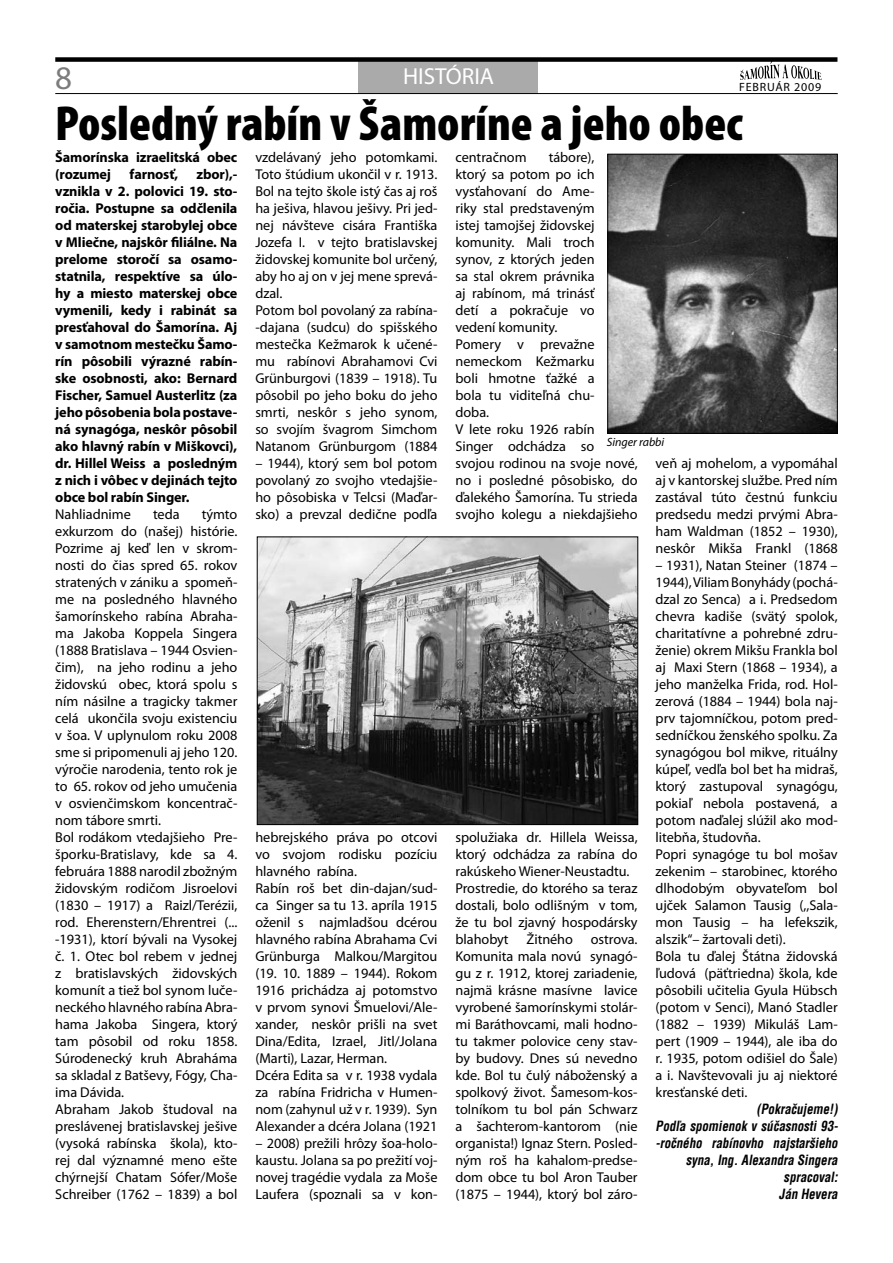
<style>
.page{position:relative;width:893px;height:1263px;background:#fff}
.page>*{position:absolute;margin:0;border:0;box-sizing:border-box;transform-origin:0 0}
.cím{font:900 condensed 49.5px "Myriad Pro";color:#000}
.t1{font:33px "Myriad Pro";color:#7c7c7c}
.szöveg{font:23.25px "Myriad Pro";letter-spacing:-.005em;color:#fff}
.szöveg-2{font:14.25px/17px "Myriad Pro";letter-spacing:-.005em;color:#000;text-align:justify}
.szöveg-3{font:700 14.25px/17px "Myriad Pro";letter-spacing:-.01em;color:#000}
.aláírás{font:italic 700 13.5px/17px "Switzerland Condensed";color:#000;text-align:right;scale:.95 1}
.t2{font:12px "Myriad Pro";letter-spacing:.07em;color:#000}
.képaláírás{font:italic 12px "Myriad Pro";letter-spacing:-.005em;color:#000}
</style>
<div class="page">
<svg style="left:740px;top:62px;width:82px;height:18px"></svg>
<div style="left:358px;top:61px;width:179px;height:33px;background:#aaa"></div>
<hr style="left:55px;top:93px;width:783px;height:1px;background:#000">
<div style="left:55px;top:57px;width:782px;height:5px;background:#000"></div>
<img style="left:609px;top:156px;width:227px;height:276px">
<div style="left:607px;top:154px;width:231px;height:280px;border:1px solid #000"></div>
<img style="left:259px;top:538px;width:377px;height:285px">
<div style="left:257px;top:536px;width:381px;height:289px;border:1px solid #000"></div>
<p class="t1" style="left:55px;top:59px;width:18px">8</p>
<p class="szöveg" style="left:403px;top:64px;width:92px">HISTÓRIA</p>
<p class="t2" style="left:739px;top:80px;width:84px">FEBRUÁR 2009</p>
<p class="cím" style="left:55px;top:96px;width:689px">Posledný rabín v Šamoríne a jeho obec</p>
<p class="szöveg-3" style="left:55px;top:148px;width:184px">Šamorínska izraelitská obec (rozumej</p>
<p class="szöveg-2" style="left:255px;top:149px;width:184px">vzdelávaný jeho potomkami.<br>Toto štúdium ukončil v r. 1913.<br>Bol na tejto škole istý čas aj roš ha ješiva, hlavou ješivy. Pri jed&shy;nej návšteve cisára Františka Jozefa I. v tejto bratislavskej židovskej komunite bol určený, aby ho aj on v jej mene sprevá&shy;dzal.</p>
<p class="szöveg-2" style="left:255px;top:302px;width:184px">Potom bol povolaný za rabína--dajana (sudcu) do spišského mestečka Kežmarok k učené&shy;mu rabínovi Abrahamovi Cvi Grünburgovi (1839 – 1918). Tu pôsobil po jeho boku do jeho smrti, neskôr s jeho synom, so svojím švagrom Simchom Natanom Grünburgom (1884</p>
<p class="szöveg-2" style="left:255px;top:455px;width:184px">– 1944), ktorý sem bol potom povolaný zo svojho vtedajšie&shy;ho pôsobiska v Telcsi (Maďar&shy;sko) a prevzal dedične podľa</p>
<p class="szöveg-2" style="left:455px;top:149px;width:141px;text-indent:93px">tábore), ktorý sa potom po ich vysťahovaní do Ame&shy;riky stal predstaveným istej tamojšej židovskej komunity. Mali troch synov, z ktorých jeden sa stal okrem právnika aj rabínom, má trinásť detí a pokračuje vo vedení komunity.</p>
<p class="szöveg-2" style="left:455px;top:336px;width:141px">Pomery v prevažne nemeckom Kežmarku boli hmotne ťažké a bola tu viditeľná chu&shy;doba.</p>
<p class="szöveg-2" style="left:455px;top:421px;width:184px;text-align:left">V lete roku 1926 rabín<br>Singer odchádza so<br>svojou rodinou na svoje nové, no i posledné pôsobisko, do ďalekého Šamorína. Tu strieda svojho kolegu a niekdajšieho</p>
<p class="szöveg-2" style="left:455px;top:149px;width:73px">centračnom</p>
<p class="szöveg-3" style="left:130px;top:165px;width:50px">farnosť,</p>
<p class="szöveg-3" style="left:55px;top:165px;width:184px;text-align:justify;text-indent:141px">zbor),- vznikla v 2. polovici 19. sto&shy;ročia. Postupne sa odčlenila od materskej starobylej obce v Mliečne, najskôr filiálne. Na prelome storočí sa osamo&shy;statnila, respektíve sa úlo&shy;hy a miesto materskej obce vymenili, kedy i rabinát sa presťahoval do Šamorína. Aj v samotnom mestečku Šamo&shy;rín pôsobili výrazné rabín&shy;ske osobnosti, ako: Bernard Fischer, Samuel Austerlitz (za jeho pôsobenia bola postave&shy;ná synagóga, neskôr pôsobil ako hlavný rabín v Miškovci), dr. Hillel Weiss a posledným z nich i vôbec v dejinách tejto obce bol rabín Singer.</p>
<p class="szöveg-2" style="left:55px;top:506px;width:77px">Nahliadnime</p>
<p class="szöveg-2" style="left:153px;top:506px;width:28px">teda</p>
<p class="képaláírás" style="left:607px;top:435px;width:59px">Singer rabbi</p>
<p class="szöveg-2" style="left:656px;top:455px;width:184px">veň aj mohelom, a vypomáhal aj v kantorskej službe. Pred ním zastával túto čestnú funkciu predsedu medzi prvými Abra&shy;ham Waldman (1852 – 1930), neskôr Mikša Frankl (1868</p>
<p class="szöveg-2" style="left:656px;top:557px;width:184px">– 1931), Natan Steiner (1874 – 1944), Viliam Bonyhády (pochá&shy;dzal zo Senca) a i. Predsedom chevra kadiše (svätý spolok, charitatívne a pohrebné zdru&shy;ženie) okrem Mikšu Frankla bol aj Maxi Stern (1868 – 1934), a jeho manželka Frida, rod. Hol&shy;zerová (1884 – 1944) bola naj&shy;prv tajomníčkou, potom pred&shy;sedníčkou ženského spolku. Za synagógou bol mikve, rituálny kúpeľ, vedľa bol bet ha midraš, ktorý zastupoval synagógu, pokiaľ nebola postavená, a potom naďalej slúžil ako mod&shy;litebňa, študovňa.</p>
<p class="szöveg-2" style="left:656px;top:846px;width:184px">Popri synagóge tu bol mošav zekenim – starobinec, ktorého dlhodobým obyvateľom bol ujček Salamon Tausig (,,Sala&shy;mon Tausig – ha lefekszik, alszik“– žartovali deti).</p>
<p class="szöveg-2" style="left:656px;top:948px;width:184px">Bola tu ďalej Štátna židovská ľudová (päťtriedna) škola, kde pôsobili učitelia Gyula Hübsch (potom v Senci), Manó Stadler (1882 – 1939) Mikuláš Lam&shy;pert (1909 – 1944), ale iba do r. 1935, potom odišiel do Šale) a i. Navštevovali ju aj niektoré kresťanské deti.</p>
<p class="aláírás" style="left:757px;top:1101px;width:87px">(Pokračujeme!)</p>
<p class="aláírás" style="left:656px;top:1118px;width:193px">Podľa spomienok v súčasnosti 93- -ročného rabínovho najstaršieho syna, Ing. Alexandra Singera</p>
<p class="aláírás" style="left:784px;top:1169px;width:58px">spracoval:</p>
<p class="aláírás" style="left:779px;top:1186px;width:63px">Ján Hevera</p>
<p class="szöveg-2" style="left:55px;top:506px;width:184px;text-indent:146px">týmto exkurzom do (našej) histórie.<br>Pozrime aj keď len v skrom&shy;nosti do čias spred 65. rokov stratených v zániku a spomeň&shy;me na posledného hlavného šamorínskeho rabína Abraha&shy;ma Jakoba Koppela Singera (1888 Bratislava – 1944 Osvien&shy;čim), na jeho rodinu a jeho židovskú obec, ktorá spolu s ním násilne a tragicky takmer celá ukončila svoju existenciu v šoa. V uplynulom roku 2008 sme si pripomenuli aj jeho 120. výročie narodenia, tento rok je to 65. rokov od jeho umučenia v osvienčimskom koncentrač&shy;nom tábore smrti.</p>
<p class="szöveg-2" style="left:55px;top:829px;width:184px">Bol rodákom vtedajšieho Pre&shy;šporku-Bratislavy, kde sa 4. februára 1888 narodil zbožným židovským rodičom Jisroelovi (1830 – 1917) a Raizl/Terézii, rod. Eherenstern/Ehrentrei (... -1931), ktorí bývali na Vysokej č. 1. Otec bol rebem v jednej z bratislavských židovských komunít a tiež bol synom luče&shy;neckého hlavného rabína Abra&shy;hama Jakoba Singera, ktorý tam pôsobil od roku 1858.<br>Súrodenecký kruh Abraháma sa skladal z Batševy, Fógy, Cha&shy;ima Dávida.</p>
<p class="szöveg-2" style="left:55px;top:1101px;width:184px">Abraham Jakob študoval na preslávenej bratislavskej ješive (vysoká rabínska škola), kto&shy;rej dal významné meno ešte chýrnejší Chatam Sófer/Moše Schreiber (1762 – 1839) a bol</p>
<p class="szöveg-2" style="left:255px;top:829px;width:184px">hebrejského práva po otcovi vo svojom rodisku pozíciu hlavného rabína.</p>
<p class="szöveg-2" style="left:255px;top:880px;width:184px">Rabín roš bet din-dajan/sud&shy;ca Singer sa tu 13. apríla 1915 oženil s najmladšou dcérou hlavného rabína Abrahama Cvi Grünburga Malkou/Margitou (19. 10. 1889 – 1944). Rokom 1916 prichádza aj potomstvo v prvom synovi Šmuelovi/Ale&shy;xander, neskôr prišli na svet Dina/Edita, Izrael, Jitl/Jolana (Marti), Lazar, Herman.</p>
<p class="szöveg-2" style="left:255px;top:1067px;width:184px">Dcéra Edita sa v r. 1938 vydala za rabína Fridricha v Humen&shy;nom (zahynul už v r. 1939). Syn Alexander a dcéra Jolana (1921</p>
<p class="szöveg-2" style="left:255px;top:1135px;width:184px">– 2008) prežili hrôzy šoa-holo&shy;kaustu. Jolana sa po prežití voj&shy;novej tragédie vydala za Moše Laufera (spoznali sa v kon-</p>
<p class="szöveg-2" style="left:455px;top:829px;width:184px">spolužiaka dr. Hillela Weissa, ktorý odchádza za rabína do rakúskeho Wiener-Neustadtu.</p>
<p class="szöveg-2" style="left:455px;top:880px;width:184px">Prostredie, do ktorého sa teraz dostali, bolo odlišným v tom, že tu bol zjavný hospodársky blahobyt</p>
<p class="szöveg-2" style="left:527px;top:931px;width:48px">Žitného</p>
<p class="szöveg-2" style="left:455px;top:931px;width:184px;text-indent:135px">ostrova.<br>Komunita mala novú synagó&shy;gu z r. 1912, ktorej zariadenie, najmä krásne masívne lavice vyrobené šamorínskymi stolár&shy;mi Baráthovcami, mali hodno&shy;tu takmer polovice ceny stav&shy;by budovy. Dnes sú nevedno kde. Bol tu čulý náboženský a spolkový život. Šamesom-kos&shy;tolníkom tu bol pán Schwarz a šachterom-kantorom (nie organista!) Ignaz Stern. Posled&shy;ným roš ha kahalom-predse&shy;dom obce tu bol Aron Tauber (1875 – 1944), ktorý bol záro-</p>
</div>
